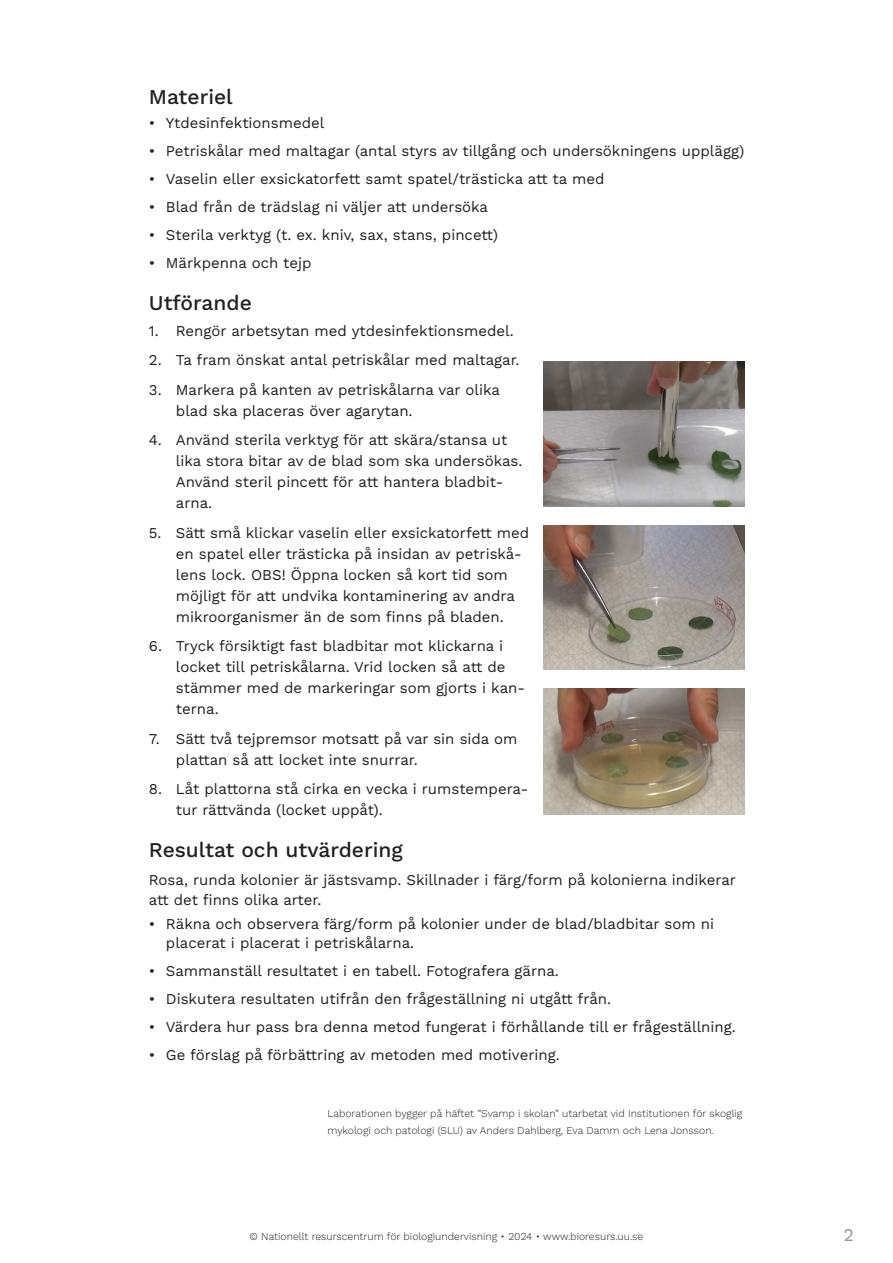
<style>
.page{position:relative;width:893px;height:1263px;background:#fff}
.page>*{position:absolute;margin:0;border:0;box-sizing:border-box;transform-origin:0 0}
.Mellanrubrik{font:500 21px "Work Sans";color:#231f20}
.t1{font:18px "Work Sans";color:#939598}
.Brödtext{font:15px/21px "Work Sans";color:#231f20}
.Foto{font:300 10.5px/16.5px "Work Sans";color:#231f20}
</style>
<div class="page">
<img style="left:544px;top:362px;width:200px;height:144px">
<img style="left:544px;top:525px;width:200px;height:145px">
<img style="left:544px;top:688px;width:200px;height:126px">
<h3 class="Mellanrubrik" style="left:149px;top:81px;width:85px">Materiel</h3>
<p class="Brödtext" style="left:149px;top:112px;width:177px">• Ytdesinfektionsmedel</p>
<p class="Brödtext" style="left:149px;top:140px;width:597px">• Petriskålar med maltagar (antal styrs av tillgång och undersökningens upplägg)</p>
<p class="Brödtext" style="left:149px;top:168px;width:457px">• Vaselin eller exsickatorfett samt spatel/trästicka att ta med</p>
<p class="Brödtext" style="left:149px;top:196px;width:341px">• Blad från de trädslag ni väljer att undersöka</p>
<p class="Brödtext" style="left:149px;top:224px;width:351px">• Sterila verktyg (t. ex. kniv, sax, stans, pincett)</p>
<p class="Brödtext" style="left:149px;top:252px;width:164px">• Märkpenna och tejp</p>
<h3 class="Mellanrubrik" style="left:149px;top:287px;width:104px">Utförande</h3>
<p class="Brödtext" style="left:149px;top:319px;width:366px">1. Rengör arbetsytan med ytdesinfektionsmedel.</p>
<p class="Brödtext" style="left:149px;top:349px;width:372px">2. Ta fram önskat antal petriskålar med maltagar.</p>
<p class="Brödtext" style="left:176px;top:378px;width:325px;text-indent:-27px">3. Markera på kanten av petriskålarna var olika blad ska placeras över agarytan.</p>
<p class="Brödtext" style="left:176px;top:429px;width:348px;text-indent:-27px">4. Använd sterila verktyg för att skära/stansa ut lika stora bitar av de blad som ska undersökas.<br>Använd steril pincett för att hantera bladbit&shy;arna.</p>
<p class="Brödtext" style="left:176px;top:521px;width:355px;text-indent:-27px">5. Sätt små klickar vaselin eller exsickatorfett med en spatel eller trästicka på insidan av petriskå&shy;lens lock. OBS! Öppna locken så kort tid som möjligt för att undvika kontaminering av andra mikroorganismer än de som finns på bladen.</p>
<p class="Brödtext" style="left:176px;top:635px;width:351px;text-indent:-27px">6. Tryck försiktigt fast bladbitar mot klickarna i locket till petriskålarna. Vrid locken så att de stämmer med de markeringar som gjorts i kan&shy;terna.</p>
<p class="Brödtext" style="left:176px;top:727px;width:343px;text-indent:-27px">7. Sätt två tejpremsor motsatt på var sin sida om plattan så att locket inte snurrar.</p>
<p class="Brödtext" style="left:176px;top:778px;width:354px;text-indent:-27px">8. Låt plattorna stå cirka en vecka i rumstempera&shy;tur rättvända (locket uppåt).</p>
<h3 class="Mellanrubrik" style="left:149px;top:834px;width:255px">Resultat och utvärdering</h3>
<p class="Brödtext" style="left:149px;top:870px;width:588px;line-height:19.5px">Rosa, runda kolonier är jästsvamp. Skillnader i färg/form på kolonierna indikerar att det finns olika arter.</p>
<p class="Brödtext" style="left:166px;top:913px;width:550px;line-height:19.5px;text-indent:-17px">• Räkna och observera färg/form på kolonier under de blad/bladbitar som ni placerat i placerat i petriskålarna.</p>
<p class="Brödtext" style="left:149px;top:960px;width:411px">• Sammanställ resultatet i en tabell. Fotografera gärna.</p>
<p class="Brödtext" style="left:149px;top:988px;width:464px">• Diskutera resultaten utifrån den frågeställning ni utgått från.</p>
<p class="Brödtext" style="left:149px;top:1016px;width:588px">• Värdera hur pass bra denna metod fungerat i förhållande till er frågeställning.</p>
<p class="Brödtext" style="left:149px;top:1044px;width:412px">• Ge förslag på förbättring av metoden med motivering.</p>
<p class="Foto" style="left:327px;top:1105px;width:416px">Laborationen bygger på häftet ”Svamp i skolan” utarbetat vid Institutionen för skoglig mykologi och patologi (SLU) av Anders Dahlberg, Eva Damm och Lena Jonsson.</p>
<p class="Foto" style="left:250px;top:1228px;width:395px">© Nationellt resurscentrum för biologiundervisning • 2024 • www.bioresurs.uu.se</p>
<p class="t1" style="left:843px;top:1221px;width:12px">2</p>
</div>
